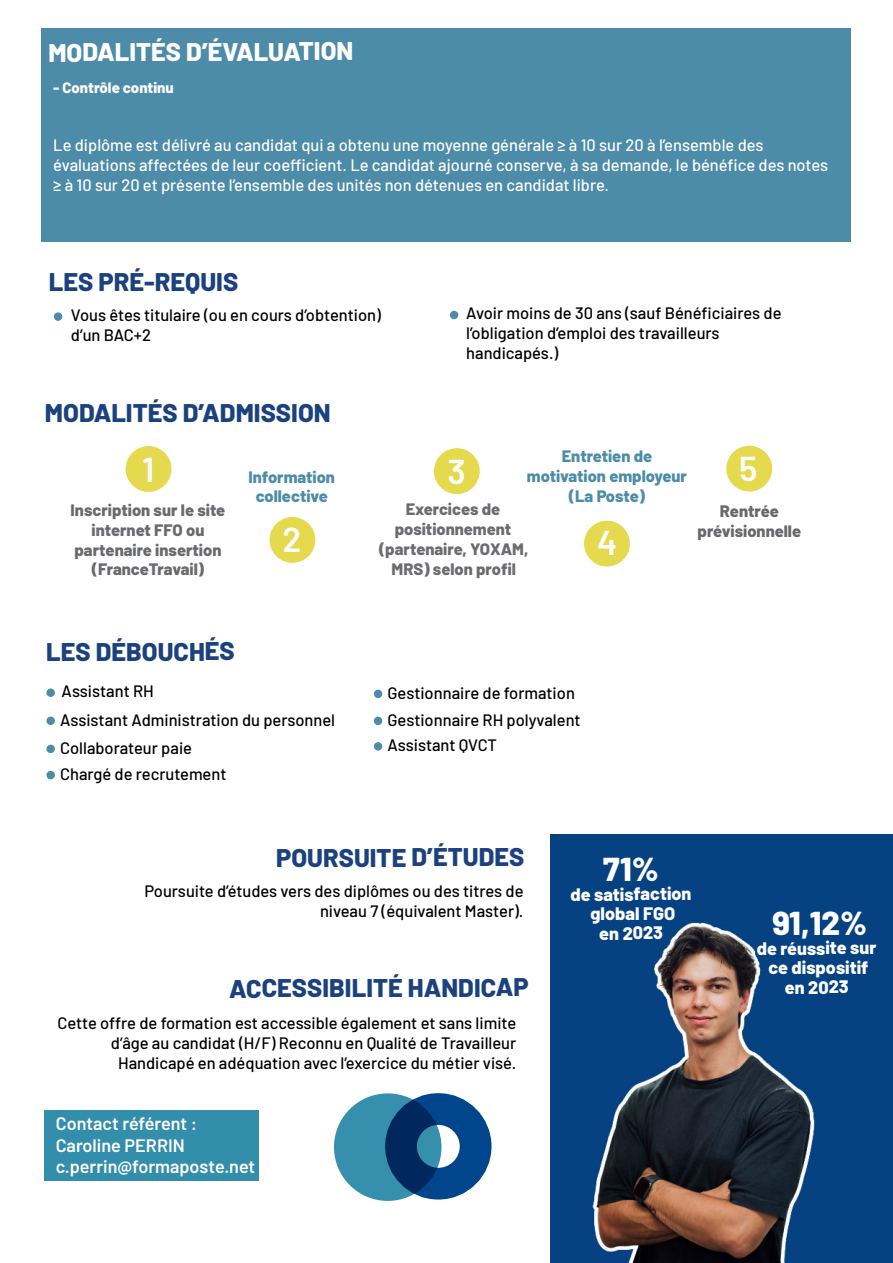
<style>
.page{position:relative;width:893px;height:1263px;background:#fff}
.page>*{position:absolute;margin:0;border:0;box-sizing:border-box;transform-origin:0 0}
.t1{font:600 34.5px "Barlow";color:#fff}
.t2{font:800 33px "Barlow";color:#fff}
.t3{font:800 25.5px "Barlow";letter-spacing:-.005em;color:#1b417e}
.t4{font:800 25.5px "Barlow";letter-spacing:-.005em;color:#fff}
.t5{font:800 18px/19.5px "Barlow";letter-spacing:-.005em;color:#fff;text-align:center}
.t6{font:600 18px/21.6px "Barlow";color:#fff}
.t7{font:500 16.5px/19.8px "Barlow";color:#000}
.t8{font:500 16.5px/19.8px "Barlow";color:#fff}
.t9{font:800 16.5px/19.8px "Barlow";color:#696a6d;text-align:center}
.t10{font:800 16.5px/19.8px "Barlow";color:#4d8ca8;text-align:center}
.t11{font:800 16.5px/19.8px "Barlow";color:#6b6c6f;text-align:center}
.t12{font:800 16.5px/19.8px "Barlow";color:#67686b;text-align:center}
.t13{font:800 15px "Barlow";color:#fff}
</style>
<div class="page">
<div style="left:334px;top:1093px;width:107px;height:108px;background:#3690ad;border-radius:50%"></div>
<div style="left:385px;top:1093px;width:106px;height:106px;border:32px solid #01468c;border-radius:50%"></div>
<div style="left:44px;top:1111px;width:215px;height:70px;background:#338eab"></div>
<div style="left:54px;top:312px;width:8px;height:9px;background:#4d8ca8;border-radius:50%"></div>
<div style="left:450px;top:311px;width:8px;height:8px;background:#4d8ca8;border-radius:50%"></div>
<div style="left:126px;top:446px;width:45px;height:46px;background:#e5d94d;border-radius:50%"></div>
<div style="left:434px;top:448px;width:46px;height:46px;background:#e5d94d;border-radius:50%"></div>
<div style="left:726px;top:446px;width:46px;height:45px;background:#e5d94d;border-radius:50%"></div>
<div style="left:584px;top:521px;width:46px;height:45px;background:#e5d94d;border-radius:50%"></div>
<div style="left:270px;top:517px;width:45px;height:46px;background:#e5d94d;border-radius:50%"></div>
<div style="left:42px;top:29px;width:809px;height:213px;background:#4d8ca9"></div>
<div style="left:46px;top:688px;width:9px;height:9px;background:#4d8ca8;border-radius:50%"></div>
<div style="left:46px;top:716px;width:9px;height:9px;background:#4d8ca8;border-radius:50%"></div>
<div style="left:46px;top:745px;width:9px;height:8px;background:#4d8ca8;border-radius:50%"></div>
<div style="left:46px;top:771px;width:9px;height:8px;background:#4d8ca8;border-radius:50%"></div>
<div style="left:374px;top:690px;width:8px;height:8px;background:#4d8ca8;border-radius:50%"></div>
<div style="left:374px;top:717px;width:8px;height:8px;background:#4d8ca8;border-radius:50%"></div>
<div style="left:374px;top:742px;width:8px;height:9px;background:#4d8ca8;border-radius:50%"></div>
<img style="left:550px;top:834px;width:343px;height:429px">
<h3 class="t4" style="left:48px;top:42px;width:307px">MODALITÉS D’ÉVALUATION</h3>
<p class="t13" style="left:53px;top:82px;width:122px">- Contrôle continu</p>
<p class="t8" style="left:53px;top:134px;width:776px">Le diplôme est délivré au candidat qui a obtenu une moyenne générale ≥ à 10 sur 20 à l’ensemble des évaluations affectées de leur coefficient. Le candidat ajourné conserve, à sa demande, le bénéfice des notes ≥ à 10 sur 20 et présente l’ensemble des unités non détenues en candidat libre.</p>
<h3 class="t3" style="left:49px;top:272px;width:191px">LES PRÉ-REQUIS</h3>
<p class="t7" style="left:71px;top:307px;width:312px">Vous êtes titulaire (ou en cours d’obtention) d’un BAC+2</p>
<h3 class="t3" style="left:45px;top:403px;width:287px">MODALITÉS D’ADMISSION</h3>
<p class="t7" style="left:466px;top:302px;width:317px">Avoir moins de 30 ans (sauf Bénéficiaires de l’obligation d’emploi des travailleurs handicapés.)</p>
<h1 class="t1" style="left:142px;top:457px;width:14px">1</h1>
<p class="t9" style="left:71px;top:501px;width:156px">Inscription sur le site internet FFO ou partenaire insertion (FranceTravail)</p>
<p class="t10" style="left:248px;top:468px;width:88px">Information collective</p>
<h1 class="t1" style="left:283px;top:527px;width:21px">2</h1>
<h3 class="t3" style="left:46px;top:641px;width:190px">LES DÉBOUCHÉS</h3>
<p class="t7" style="left:62px;top:683px;width:94px">Assistant RH</p>
<p class="t7" style="left:60px;top:707px;width:276px;line-height:28px">Assistant Administration du personnel<br>Collaborateur paie</p>
<p class="t7" style="left:60px;top:765px;width:168px">Chargé de recrutement</p>
<p class="t10" style="left:527px;top:448px;width:162px">Entretien de motivation employeur (La Poste)</p>
<h1 class="t1" style="left:448px;top:459px;width:20px">3</h1>
<p class="t11" style="left:379px;top:501px;width:151px">Exercices de positionnement (partenaire, YOXAM,<br>MRS) selon profil</p>
<h1 class="t1" style="left:597px;top:530px;width:22px">4</h1>
<h1 class="t1" style="left:739px;top:456px;width:20px">5</h1>
<p class="t12" style="left:698px;top:503px;width:105px">Rentrée prévisionnelle</p>
<p class="t7" style="left:387px;top:681px;width:195px;line-height:27px">Gestionnaire de formation<br>Gestionnaire RH polyvalent</p>
<p class="t7" style="left:387px;top:737px;width:111px">Assistant QVCT</p>
<h3 class="t3" style="left:276px;top:847px;width:250px">POURSUITE D’ÉTUDES</h3>
<p class="t7" style="left:144px;top:883px;width:381px;text-align:right">Poursuite d’études vers des diplômes ou des titres de niveau 7 (équivalent Master).</p>
<h3 class="t3" style="left:229px;top:978px;width:301px">ACCESSIBILITÉ HANDICAP</h3>
<p class="t7" style="left:57px;top:1015px;width:460px;text-align:right">Cette offre de formation est accessible également et sans limite d’âge au candidat (H/F) Reconnu en Qualité de Travailleur<br>Handicapé en adéquation avec l’exercice du métier visé.</p>
<p class="t6" style="left:56px;top:1114px;width:201px">Contact référent :<br>Caroline PERRIN c.perrin@formaposte.net</p>
<h2 class="t2" style="left:603px;top:856px;width:57px">71%</h2>
<p class="t5" style="left:570px;top:886px;width:123px">de satisfaction global FGO<br>en 2023</p>
<h2 class="t2" style="left:772px;top:910px;width:96px">91,12%</h2>
<p class="t5" style="left:757px;top:940px;width:121px">de réussite sur ce dispositif en 2023</p>
</div>
